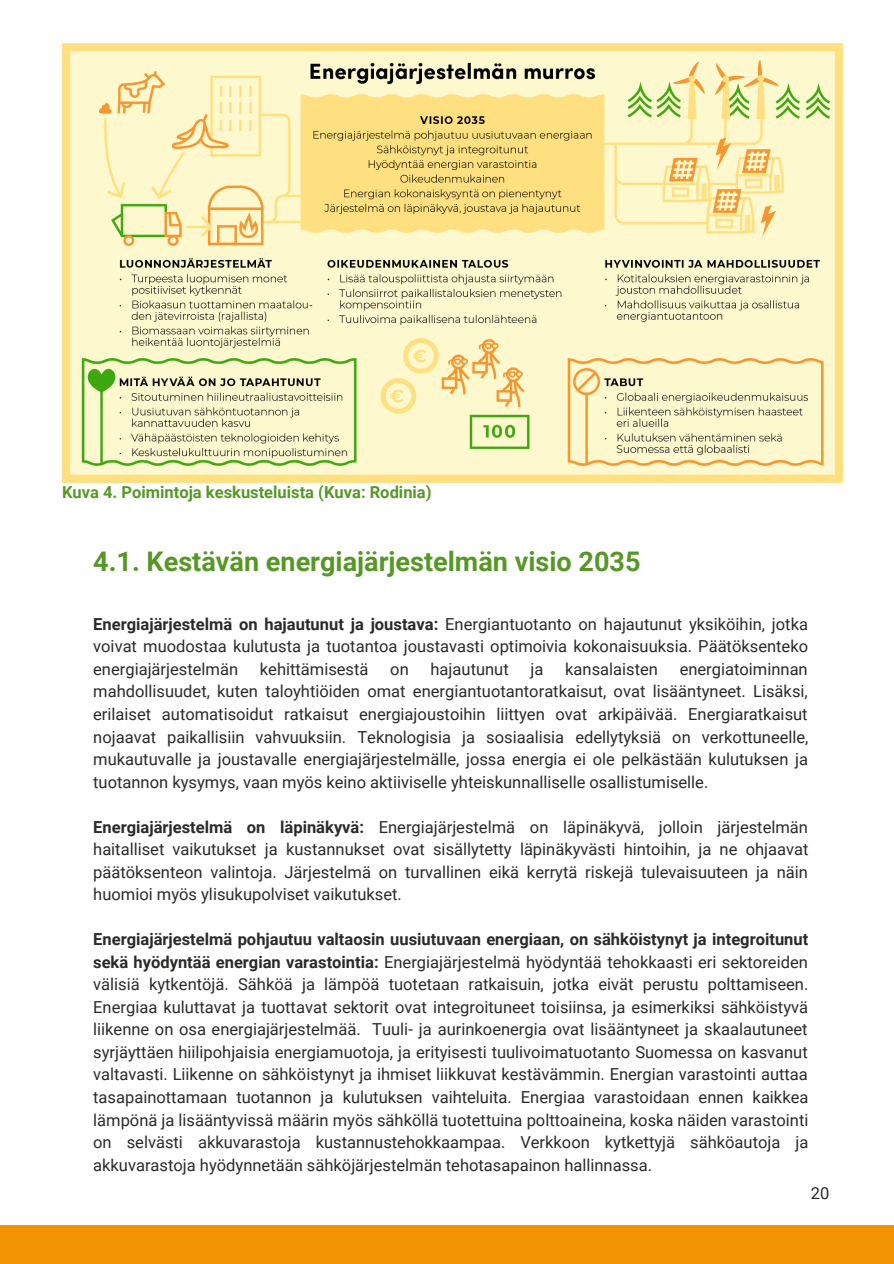
<style>
.page{position:relative;width:894px;height:1264px;background:#fff}
.page>*{position:absolute;margin:0;border:0;box-sizing:border-box;transform-origin:0 0}
.t1{font:700 27px "Roboto";color:#569826}
.t2{font:16.5px/22.5px "Roboto";color:#2a2b29;text-align:justify}
.t3{font:700 16.5px "Roboto";color:#569826}
.s1{font-weight:700}
</style>
<div class="page">
<div style="left:0;top:1225px;width:893px;height:38px;background:#f29304"></div>
<img style="left:62px;top:43px;width:780px;height:439px">
<p class="t3" style="left:62px;top:483px;width:371px">Kuva 4. Poimintoja keskusteluista (Kuva: Rodinia)</p>
<h1 class="t1" style="left:93px;top:546px;width:548px">4.1. Kestävän energiajärjestelmän visio 2035</h1>
<p class="t2" style="left:93px;top:613px;width:716px"><span class="s1">Energiajärjestelmä on hajautunut ja joustava:</span> Energiantuotanto on hajautunut yksiköihin, jotka voivat muodostaa kulutusta ja tuotantoa joustavasti optimoivia kokonaisuuksia. Päätöksenteko energiajärjestelmän</p>
<p class="t2" style="left:260px;top:658px;width:110px">kehittämisestä</p>
<p class="t2" style="left:390px;top:658px;width:20px">on</p>
<p class="t2" style="left:430px;top:658px;width:80px">hajautunut</p>
<p class="t2" style="left:530px;top:658px;width:14px">ja</p>
<p class="t2" style="left:565px;top:658px;width:94px">kansalaisten</p>
<p class="t2" style="left:93px;top:658px;width:716px;text-indent:586px">energiatoiminnan mahdollisuudet, kuten taloyhtiöiden omat energiantuotantoratkaisut, ovat lisääntyneet. Lisäksi, erilaiset automatisoidut ratkaisut energiajoustoihin liittyen ovat arkipäivää. Energiaratkaisut nojaavat paikallisiin vahvuuksiin. Teknologisia ja sosiaalisia edellytyksiä on verkottuneelle, mukautuvalle ja joustavalle energiajärjestelmälle, jossa energia ei ole pelkästään kulutuksen ja tuotannon kysymys, vaan myös keino aktiiviselle yhteiskunnalliselle osallistumiselle.</p>
<p class="t2" style="left:93px;top:815px;width:716px"><span class="s1">Energiajärjestelmä on läpinäkyvä:</span> Energiajärjestelmä on läpinäkyvä, jolloin järjestelmän haitalliset vaikutukset ja kustannukset ovat sisällytetty läpinäkyvästi hintoihin, ja ne ohjaavat päätöksenteon valintoja. Järjestelmä on turvallinen eikä kerrytä riskejä tulevaisuuteen ja näin huomioi myös ylisukupolviset vaikutukset.</p>
<p class="t2" style="left:93px;top:928px;width:716px"><span class="s1">Energiajärjestelmä pohjautuu valtaosin uusiutuvaan energiaan, on sähköistynyt ja integroitunut sekä hyödyntää energian varastointia:</span> Energiajärjestelmä hyödyntää tehokkaasti eri sektoreiden välisiä kytkentöjä. Sähköä ja lämpöä tuotetaan ratkaisuin, jotka eivät perustu polttamiseen.<br>Energiaa kuluttavat ja tuottavat sektorit ovat integroituneet toisiinsa, ja esimerkiksi sähköistyvä liikenne on osa energiajärjestelmää. Tuuli- ja aurinkoenergia ovat lisääntyneet ja skaalautuneet syrjäyttäen hiilipohjaisia energiamuotoja, ja erityisesti tuulivoimatuotanto Suomessa on kasvanut valtavasti. Liikenne on sähköistynyt ja ihmiset liikkuvat kestävämmin. Energian varastointi auttaa tasapainottamaan tuotannon ja kulutuksen vaihteluita. Energiaa varastoidaan ennen kaikkea lämpönä ja lisääntyvissä määrin myös sähköllä tuotettuina polttoaineina, koska näiden varastointi on selvästi akkuvarastoja kustannustehokkaampaa. Verkkoon kytkettyjä sähköautoja ja akkuvarastoja hyödynnetään sähköjärjestelmän tehotasapainon hallinnassa.</p>
<p class="t2" style="left:810px;top:1181px;width:20px">20</p>
</div>
